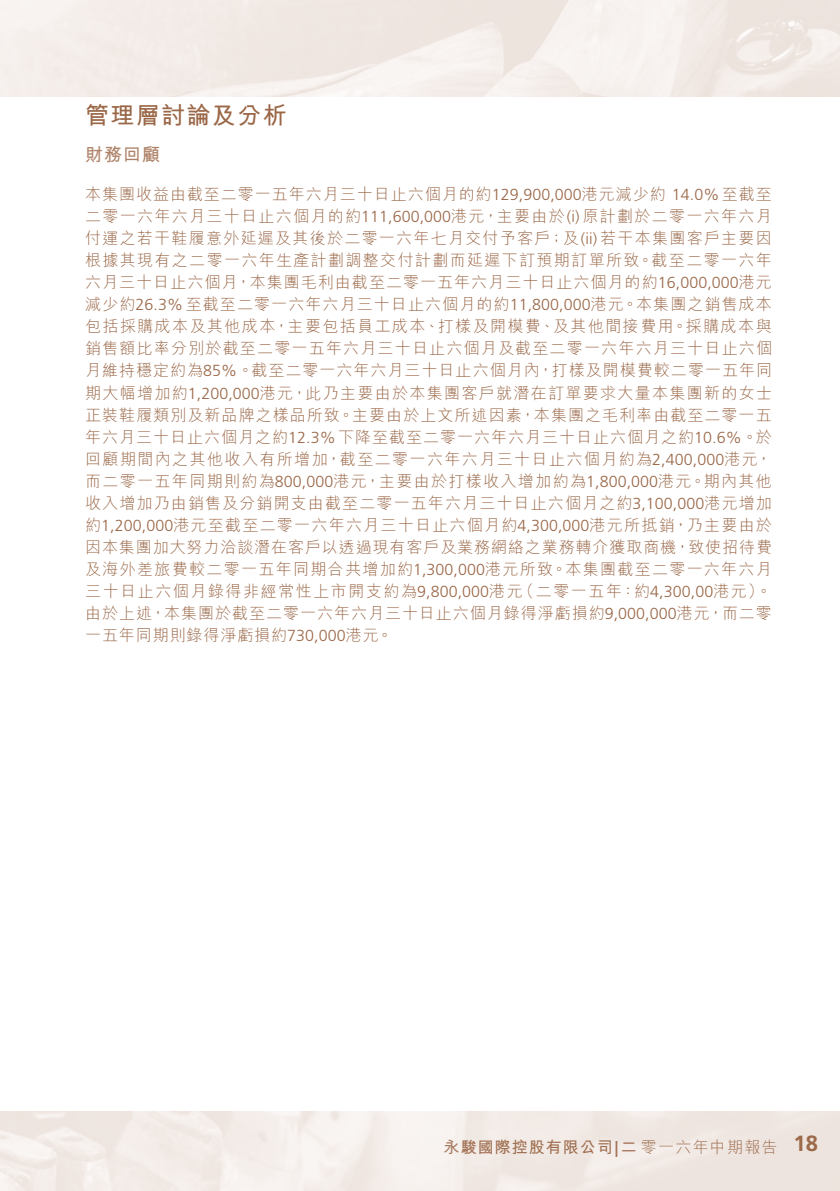
<style>
.page{position:relative;width:840px;height:1191px;background:#fff}
.page>*{position:absolute;margin:0;border:0;box-sizing:border-box;transform-origin:0 0}
.t1{font:700 24px "M Hei HK";letter-spacing:.055em;color:#9a6747}
.t2{font:700 22px "Frutiger LT Std";color:#9a6747}
.t3{font:700 18px "M Hei HK";color:#af8369}
.t4{font:300 16px/22px "M Hei HK";letter-spacing:.075em;color:#9a6747;text-align:right}
.t5{font:700 16px "M Hei HK";letter-spacing:.065em;color:#9a6747}
.s1{font-family:"Frutiger LT Std"}
.s2{font-weight:300}
</style>
<div class="page">
<h1 class="t1" style="left:85px;top:97px;width:203px">管理層討論及分析</h1>
<p class="t3" style="left:85px;top:141px;width:77px">財務回顧</p>
<p class="t4" style="left:85px;top:183px;width:688px">本集團收益由截至二零一五年六月三十日止六個月的約<span class="s1">129,900,000</span>港元減少約 <span class="s1">14.0%</span>至截至二零一六年六月三十日止六個月的約<span class="s1">111,600,000</span>港元，主要由於 <span class="s1">)i(</span> 原計劃於二零一六年六月付運之若干鞋履意外延遲及其後於二零一六年七月交付予客戶；及 <span class="s1">)i i(</span> 若干本集團客戶主要因根據其現有之二零一六年生產計劃調整交付計劃而延遲下訂預期訂單所致。截至二零一六年六月三十日止六個月，本集團毛利由截至二零一五年六月三十日止六個月的約<span class="s1">16,000,000</span>港元減少約<span class="s1">26.3%</span>至截至二零一六年六月三十日止六個月的約<span class="s1">11,800,000</span>港元。本集團之銷售成本包括採購成本及其他成本，主要包括員工成本、打樣及開模費、及其他間接費用。採購成本與銷售額比率分別於截至二零一五年六月三十日止六個月及截至二零一六年六月三十日止六個月維持穩定約為<span class="s1">85%</span>。截至二零一六年六月三十日止六個月內，打樣及開模費較二零一五年同期大幅增加約<span class="s1">1,200,000</span>港元，此乃主要由於本集團客戶就潛在訂單要求大量本集團新的女士正裝鞋履類別及新品牌之樣品所致。主要由於上文所述因素，本集團之毛利率由截至二零一五年六月三十日止六個月之約<span class="s1">12.3%</span>下降至截至二零一六年六月三十日止六個月之約<span class="s1">10.6%</span>。於回顧期間內之其他收入有所增加，截至二零一六年六月三十日止六個月約為<span class="s1">2,400,000</span>港元，而二零一五年同期則約為<span class="s1">800,000</span>港元，主要由於打樣收入增加約為<span class="s1">1,800,000</span>港元。期內其他收入增加乃由銷售及分銷開支由截至二零一五年六月三十日止六個月之約<span class="s1">3,100,000</span>港元增加約<span class="s1">1,200,000</span>港元至截至二零一六年六月三十日止六個月約<span class="s1">4,300,000</span>港元所抵銷，乃主要由於因本集團加大努力洽談潛在客戶以透過現有客戶及業務網絡之業務轉介獲取商機，致使招待費及海外差旅費較二零一五年同期合共增加約<span class="s1">1,300,000</span>港元所致。本集團截至二零一六年六月（二零一五年：約<span class="s1">4,300,00</span>港元。(</p>
<p class="t4" style="left:85px;top:579px;width:688px;text-align:left">三十日止六個月錄得非經常性上市開支約為<span class="s1">9,800,000</span>港元<br>由於上述，本集團於截至二零一六年六月三十日止六個月錄得淨虧損約<span class="s1">9,000,000</span>港元，而二零一五年同期則錄得淨虧損約<span class="s1">730,000</span>港元。</p>
<p class="t5" style="left:443px;top:1135px;width:335px">永駿國際控股有限公司二<span class="s1">|</span> <span class="s2">零一六年中期報告</span></p>
<h2 class="t2" style="left:793px;top:1130px;width:26px">18</h2>
</div>
